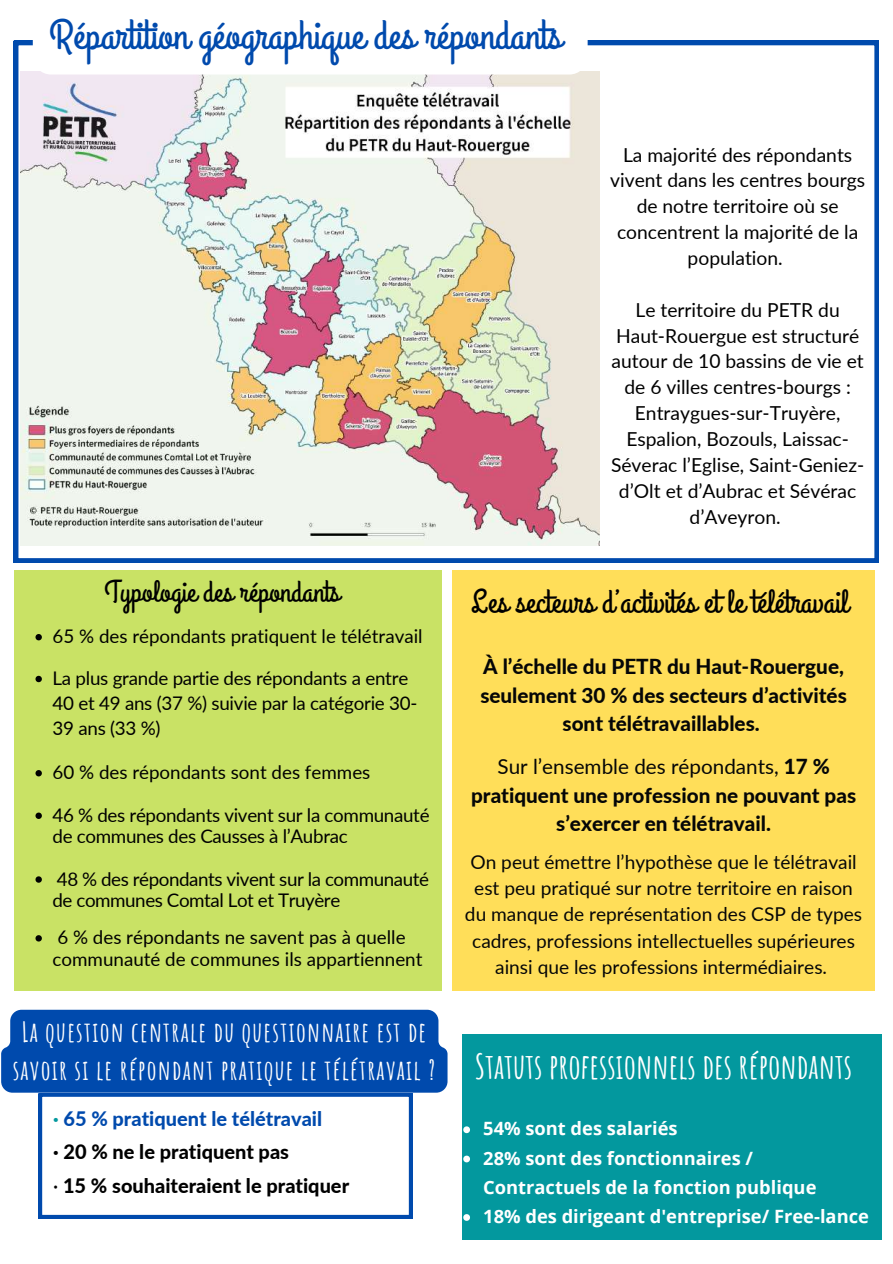
<style>
.page{position:relative;width:893px;height:1264px;background:#fff}
.page>*{position:absolute;margin:0;border:0;box-sizing:border-box;transform-origin:0 0}
.t1{font:42px "Grand Hotel";color:#004aad}
.t2{font:700 34.2px "Amatic SC";color:#fff}
.t3{font:33.15px "Grand Hotel";color:#000}
.t4{font:30.6px "Grand Hotel";color:#000}
.t5{font:700 27.3px/37.8px "Amatic SC";letter-spacing:.045em;color:#fff;text-align:center}
.t6{font:800 20.7px/28.8px "Lato";color:#050607;text-align:center}
.t7{font:800 19.95px/33.5px "Lato";color:#000}
.t8{font:19.2px/25.8px "Lato";color:#000;text-align:center}
.t9{font:19.05px/26.4px "Lato";color:#050607;text-align:center}
.t10{font:18.75px/21.3px "Lato";letter-spacing:-.015em;color:#000}
.t11{font:700 18.3px/29.2px "Open Sans";color:#fff}
.s1{color:#03989e}
.s2{color:#004aad}
.s3{font-weight:400}
</style>
<div class="page">
<svg style="left:14px;top:41px;width:864px;height:521px"></svg>
<img style="left:21px;top:72px;width:578px;height:473px">
<svg style="left:39px;top:1093px;width:373px;height:125px"></svg>
<div style="left:15px;top:570px;width:427px;height:420px;background:#c9e265"></div>
<div style="left:452px;top:570px;width:422px;height:420px;background:#ffde59"></div>
<div style="left:461px;top:1033px;width:420px;height:206px;background:#03989e"></div>
<svg style="left:33px;top:41px;width:554px;height:33px"></svg>
<svg style="left:35px;top:634px;width:7px;height:6px"></svg>
<svg style="left:35px;top:675px;width:7px;height:7px"></svg>
<svg style="left:35px;top:770px;width:7px;height:6px"></svg>
<svg style="left:35px;top:812px;width:7px;height:7px"></svg>
<svg style="left:35px;top:876px;width:7px;height:6px"></svg>
<svg style="left:35px;top:935px;width:7px;height:6px"></svg>
<div style="left:1px;top:1009px;width:446px;height:83px;background:#004aad"></div>
<svg style="left:463px;top:1126px;width:7px;height:7px"></svg>
<svg style="left:463px;top:1155px;width:7px;height:7px"></svg>
<svg style="left:463px;top:1214px;width:7px;height:6px"></svg>
<h1 class="t1" style="left:50px;top:8px;width:513px">Répartition géographique des répondants</h1>
<p class="t8" style="left:610px;top:141px;width:256px">La majorité des répondants vivent dans les centres bourgs de notre territoire où se concentrent la majorité de la population.</p>
<p class="t8" style="left:611px;top:296px;width:255px">Le territoire du PETR du<br>Haut-Rouergue est structuré autour de 10 bassins de vie et de 6 villes centres-bourgs :<br>Entraygues-sur-Truyère,<br>Espalion, Bozouls, Laissac-<br>Séverac l’Eglise, Saint-Geniez&shy;d’Olt et d’Aubrac et Sévérac d’Aveyron.</p>
<h3 class="t4" style="left:105px;top:571px;width:237px">Typologie des répondants</h3>
<p class="t10" style="left:53px;top:625px;width:371px">65 % des répondants pratiquent le télétravail</p>
<p class="t10" style="left:53px;top:665px;width:366px;line-height:24.8px">La plus grande partie des répondants a entre<br>40 et 49 ans (37 %) suivie par la catégorie 30-<br>39 ans (33 %)</p>
<p class="t10" style="left:53px;top:761px;width:319px">60 % des répondants sont des femmes</p>
<p class="t10" style="left:53px;top:803px;width:378px">46 % des répondants vivent sur la communauté de communes des Causses à l’Aubrac</p>
<p class="t10" style="left:53px;top:867px;width:378px">48 % des répondants vivent sur la communauté de communes Comtal Lot et Truyère</p>
<p class="t10" style="left:53px;top:926px;width:371px">6 % des répondants ne savent pas à quelle communauté de communes ils appartiennent</p>
<h3 class="t5" style="left:13px;top:1012px;width:424px">La question centrale du questionnaire est de savoir si le répondant pratique le télétravail ?</h3>
<p class="t7" style="left:53px;top:1101px;width:297px"><span class="s1">·</span> <span class="s2">65 % pratiquent le télétravail<br></span>· 20 % ne le pratiquent pas<br><span class="s3">·</span> 15 % souhaiteraient le pratiquer</p>
<h3 class="t3" style="left:471px;top:580px;width:379px">Les secteurs d’activités et le télétravail</h3>
<p class="t6" style="left:480px;top:651px;width:368px">À l’échelle du PETR du Haut-Rouergue, seulement 30 % des secteurs d’activités sont télétravaillables.</p>
<p class="t6" style="left:471px;top:751px;width:386px"><span class="s3">Sur l’ensemble des répondants,</span> 17 % pratiquent une profession ne pouvant pas s’exercer en télétravail.</p>
<p class="t9" style="left:465px;top:848px;width:399px">On peut émettre l’hypothèse que le télétravail est peu pratiqué sur notre territoire en raison du manque de représentation des CSP de types cadres, professions intellectuelles supérieures ainsi que les professions intermédiaires.</p>
<h2 class="t2" style="left:475px;top:1044px;width:379px">Statuts professionnels des répondants</h2>
<p class="t11" style="left:483px;top:1113px;width:387px">54% sont des salariés<br>28% sont des fonctionnaires / Contractuels de la fonction publique<br>18% des dirigeant d'entreprise/ Free-lance</p>
</div>
